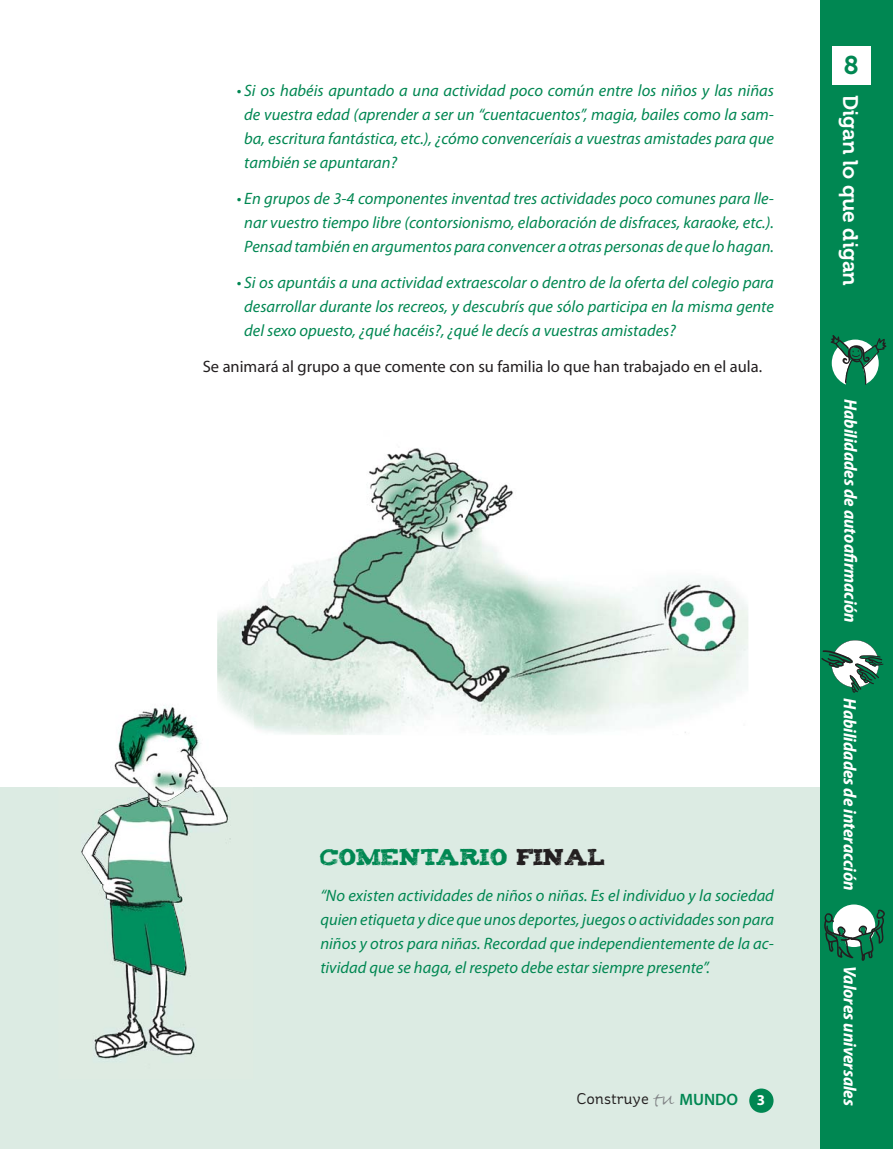
<style>
.page{position:relative;width:893px;height:1149px;background:#fff}
.page>*{position:absolute;margin:0;border:0;box-sizing:border-box;transform-origin:0 0}
.t1{font:25.5px "Museo 700";color:#008752}
.t2{font:21px "Museo 700";color:#fff}
.t3{font:18.75px "Tiza";color:#008752}
.t4{font:italic 700 semi-condensed 18px "Myriad Pro";color:#fff}
.t5{font:italic 16.5px/24px "Myriad Pro";color:#008752;text-align:justify}
.t6{font:16.5px "Myriad Pro";color:#231f20}
.t7{font:15.45px "St Ryde";color:#231f20}
.s1{color:#231f20}
.s2{font-family:"FF Justlefthand";font-size:26.25px;color:#808285}
.s3{font-family:"Myriad Pro";font-weight:600;font-size:16.5px;color:#008752}
</style>
<div class="page">
<img style="left:217px;top:448px;width:531px;height:286px">
<div style="left:1px;top:787px;width:892px;height:361px;background:#dcebe3"></div>
<div style="left:749px;top:1088px;width:24px;height:24px;background:#008752;border-radius:50%"></div>
<div style="left:821px;top:0;width:72px;height:1148px;background:#008752"></div>
<div style="left:832px;top:46px;width:38px;height:38px;background:#fff"></div>
<svg style="left:821px;top:640px;width:63px;height:52px"></svg>
<svg style="left:833px;top:904px;width:42px;height:42px"></svg>
<svg style="left:824px;top:907px;width:61px;height:53px"></svg>
<svg style="left:830px;top:335px;width:56px;height:50px"></svg>
<img style="left:217px;top:692px;width:36px;height:42px">
<img style="left:114px;top:707px;width:109px;height:99px">
<img style="left:81px;top:806px;width:147px;height:100px">
<img style="left:110px;top:906px;width:77px;height:100px">
<img style="left:95px;top:1006px;width:99px;height:49px">
<p class="t5" style="left:244px;top:80px;width:531px;text-indent:-8px">• Si os habéis apuntado a una actividad poco común entre los niños y las niñas de vuestra edad (aprender a ser un “cuentacuentos”, magia, bailes como la sam&shy;ba, escritura fantástica, etc.), ¿cómo convenceríais a vuestras amistades para que también se apuntaran?</p>
<p class="t5" style="left:237px;top:188px;width:539px;text-align:center">• En grupos de 3-4 componentes inventad tres actividades poco comunes para lle&shy;nar vuestro tiempo libre (contorsionismo, elaboración de disfraces, karaoke, etc.).<br>Pensad también en argumentos para convencer a otras personas de que lo hagan.</p>
<p class="t5" style="left:244px;top:272px;width:531px;text-indent:-8px">• Si os apuntáis a una actividad extraescolar o dentro de la oferta del colegio para desarrollar durante los recreos, y descubrís que sólo participa en la misma gente del sexo opuesto, ¿qué hacéis?, ¿qué le decís a vuestras amistades?</p>
<p class="t6" style="left:203px;top:360px;width:561px">Se animará al grupo a que comente con su familia lo que han trabajado en el aula.</p>
<p class="t3" style="left:320px;top:850px;width:287px">COMENTARIO <span class="s1">FINAL</span></p>
<p class="t5" style="left:320px;top:884px;width:455px">“No existen actividades de niños o niñas. Es el individuo y la sociedad quien etiqueta y dice que unos deportes, juegos o actividades son para niños y otros para niñas. Recordad que independientemente de la ac&shy;tividad que se haga, el respeto debe estar siempre presente”.</p>
<p class="t7" style="left:576px;top:1092px;width:190px">Construye <span class="s2">tu</span> <span class="s3">MUNDO</span> <sub>3</sub></p>
<h1 class="t1" style="left:844px;top:56px;width:16px">8</h1>
<p class="t2" style="left:858px;top:95px;width:193px;rotate:90deg">Digan lo que digan</p>
<p class="t4" style="left:857px;top:399px;width:225px;rotate:90deg">Habilidades de autoafirmación</p>
<p class="t4" style="left:857px;top:698px;width:193px;rotate:90deg">Habilidades de interacción</p>
<p class="t4" style="left:857px;top:965px;width:141px;rotate:90deg">Valores universales</p>
</div>
